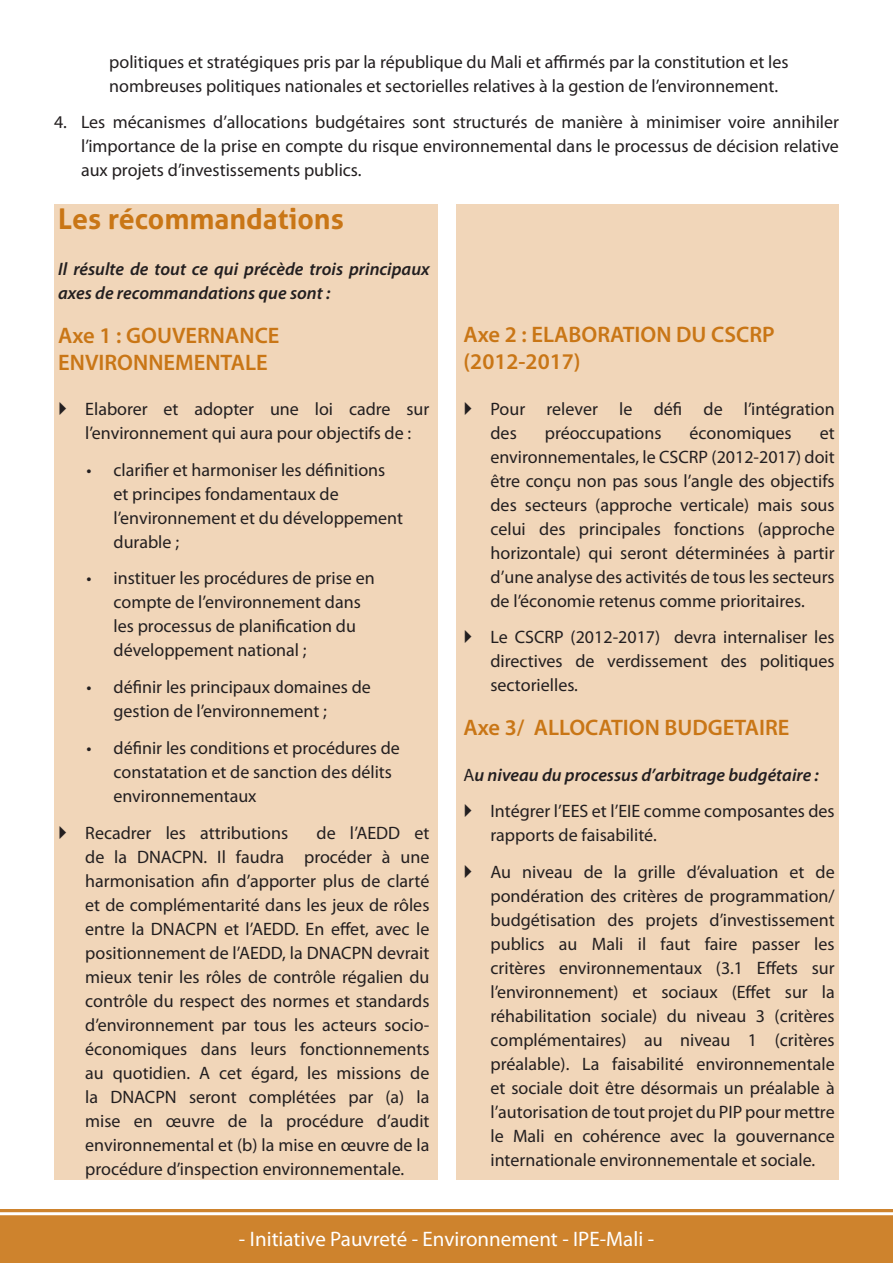
<style>
.page{position:relative;width:893px;height:1263px;background:#fff}
.page>*{position:absolute;margin:0;border:0;box-sizing:border-box;transform-origin:0 0}
.titre{font:700 28.5px "Aller";color:#c97616}
.sous_titre_2{font:600 22.5px/27px "Myriad Pro";color:#c97616}
.t1{font:21px "Myriad Pro";color:#fff}
.puce{font:18px/24px "Myriad Pro";color:#231f20}
.t2{font:italic 600 18px/24px "Myriad Pro";color:#231f20}
.s1{font-weight:400;font-style:normal}
</style>
<div class="page">
<div style="left:0;top:1209px;width:893px;height:54px;background:#ce832d"></div>
<hr style="left:0;top:1212px;width:893px;height:3px;background:#fff">
<div style="left:54px;top:204px;width:785px;height:976px;background:#f1d6b9"></div>
<div style="left:438px;top:194px;width:17px;height:1001px;background:#fff"></div>
<p class="puce" style="left:109px;top:49px;width:681px">politiques et stratégiques pris par la république du Mali et affirmés par la constitution et les nombreuses politiques nationales et sectorielles relatives à la gestion de l’environnement.</p>
<p class="puce" style="left:81px;top:110px;width:759px;text-align:justify;text-indent:-27px">4. Les mécanismes d’allocations budgétaires sont structurés de manière à minimiser voire annihiler l’importance de la prise en compte du risque environnemental dans le processus de décision relative aux projets d’investissements publics.</p>
<p class="titre" style="left:58px;top:202px;width:287px">Les récommandations</p>
<p class="t2" style="left:58px;top:256px;width:373px">Il résulte de tout ce qui précède trois principaux axes de recommandations que sont :</p>
<p class="sous_titre_2" style="left:58px;top:321px;width:223px">Axe 1 : GOUVERNANCE<br>ENVIRONNEMENTALE</p>
<p class="puce" style="left:85px;top:397px;width:346px">Elaborer et adopter une loi cadre sur l’environnement qui aura pour objectifs de :</p>
<p class="puce" style="left:114px;top:457px;width:291px;text-indent:-27px">• clarifier et harmoniser les définitions et principes fondamentaux de l’environnement et du développement durable ;</p>
<p class="puce" style="left:114px;top:566px;width:263px;text-indent:-27px">• instituer les procédures de prise en compte de l’environnement dans les processus de planification du développement national ;</p>
<p class="puce" style="left:114px;top:675px;width:259px;text-indent:-27px">• définir les principaux domaines de gestion de l’environnement ;</p>
<p class="puce" style="left:114px;top:736px;width:288px;text-indent:-27px">• définir les conditions et procédures de constatation et de sanction des délits environnementaux</p>
<p class="puce" style="left:85px;top:820px;width:205px">Recadrer les attributions</p>
<p class="sous_titre_2" style="left:463px;top:321px;width:313px">Axe 2 : ELABORATION DU CSCRP (2012-2017)</p>
<p class="puce" style="left:490px;top:396px;width:346px">Pour relever le défi de l’intégration des</p>
<p class="puce" style="left:545px;top:420px;width:118px">préoccupations</p>
<p class="puce" style="left:690px;top:420px;width:104px">économiques</p>
<p class="puce" style="left:490px;top:420px;width:346px;text-align:justify;text-indent:329px">et environnementales, le CSCRP (2012-2017) doit être conçu non pas sous l’angle des objectifs des secteurs (approche verticale) mais sous celui des principales fonctions (approche horizontale) qui seront déterminées à partir d’une analyse des activités de tous les secteurs de l’économie retenus comme prioritaires.</p>
<p class="puce" style="left:490px;top:625px;width:346px;text-align:justify">Le CSCRP (2012-2017) devra internaliser les directives de verdissement des politiques sectorielles.</p>
<p class="sous_titre_2" style="left:463px;top:714px;width:327px">Axe 3/ ALLOCATION BUDGETAIRE</p>
<p class="t2" style="left:463px;top:762px;width:357px"><span class="s1">A</span>u niveau du processus d’arbitrage budgétaire :</p>
<p class="puce" style="left:490px;top:799px;width:346px">Intégrer l’EES et l’EIE comme composantes des rapports de faisabilité.</p>
<p class="puce" style="left:490px;top:860px;width:346px;text-align:justify">Au niveau de la grille d’évaluation et de pondération des critères de programmation/ budgétisation des projets d’investissement publics au Mali il faut faire passer les critères environnementaux (3.1 Effets sur l’environnement) et sociaux (Effet sur la réhabilitation sociale) du niveau 3 (critères complémentaires) au niveau 1 (critères préalable). La faisabilité environnementale et sociale doit être désormais un préalable à l’autorisation de tout projet du PIP pour mettre le Mali en cohérence avec la gouvernance internationale environnementale et sociale.</p>
<p class="puce" style="left:85px;top:820px;width:346px;text-align:justify;text-indent:231px">de l’AEDD et de la DNACPN. Il faudra procéder à une harmonisation afin d’apporter plus de clarté et de complémentarité dans les jeux de rôles entre la DNACPN et l’AEDD. En effet, avec le positionnement de l’AEDD, la DNACPN devrait mieux tenir les rôles de contrôle régalien du contrôle du respect des normes et standards d’environnement par tous les acteurs socio&shy;économiques dans leurs fonctionnements au quotidien. A cet égard, les missions de la DNACPN seront complétées par (a) la mise en œuvre de la procédure d’audit environnemental et (b) la mise en œuvre de la procédure d’inspection environnementale.</p>
<p class="t1" style="left:239px;top:1226px;width:417px">- Initiative Pauvreté - Environnement - IPE-Mali -</p>
</div>
